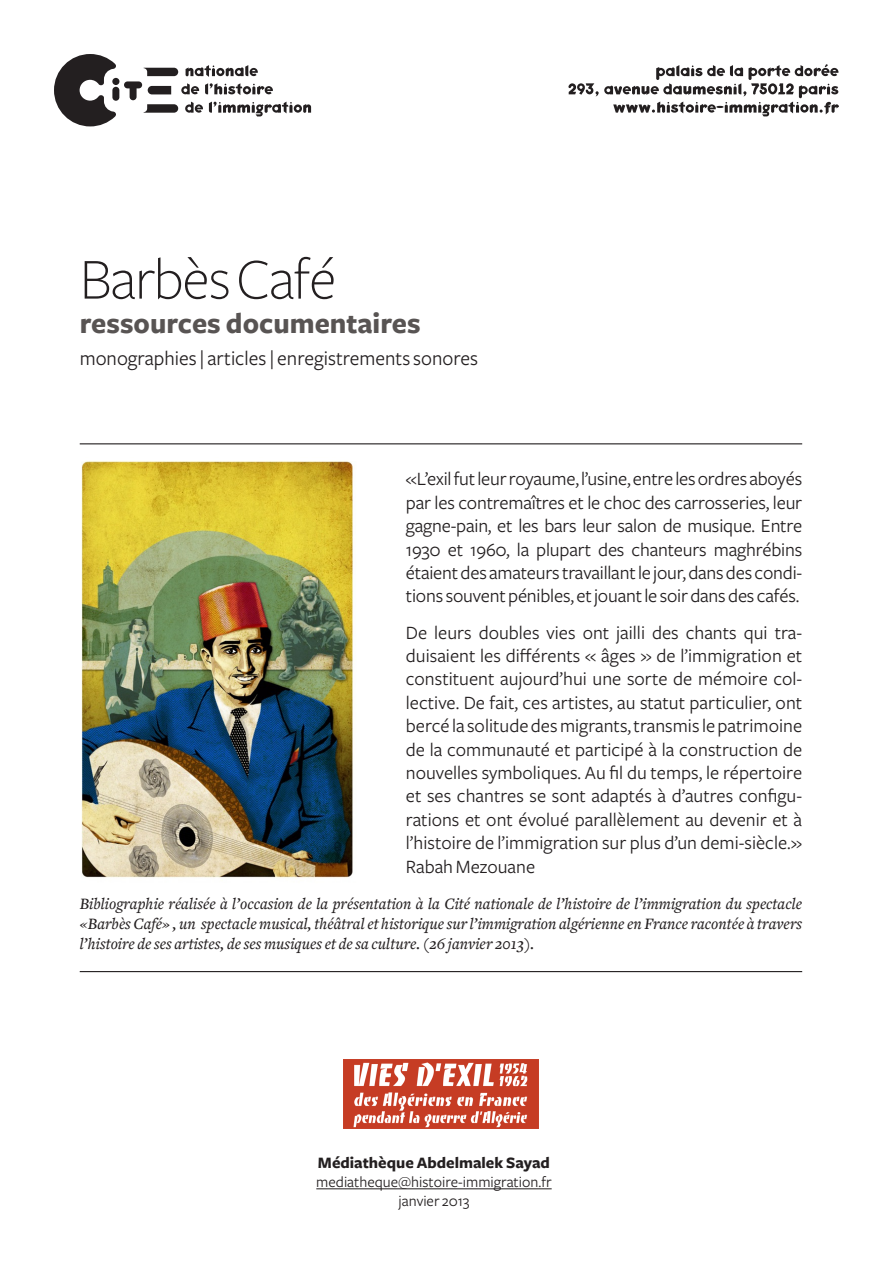
<style>
.page{position:relative;width:893px;height:1263px;background:#fff}
.page>*{position:absolute;margin:0;border:0;box-sizing:border-box;transform-origin:0 0}
.t1{font:300 60px "Freight Sans";letter-spacing:-.02em;color:#231f20}
.t2{font:700 30px "Freight Sans";color:#585453}
.t3{font:21px "Freight Sans";color:#231f20}
.résumé{font:19.5px/23.4px "Freight Sans";letter-spacing:-.01em;color:#231f20;text-align:justify}
.commentaire{font:italic 500 16.5px/19.8px "Freight Text";color:#231f20;text-align:justify}
.t4{font:700 16.5px "Freight Sans";color:#231f20}
.t5{font:15.75px "Freight Sans";color:#231f20}
</style>
<div class="page">
<svg style="left:54px;top:54px;width:62px;height:72px"></svg>
<div style="left:112px;top:87px;width:7px;height:14px;background:#231f20;border-radius:3px"></div>
<div style="left:112px;top:78px;width:7px;height:7px;background:#231f20;border-radius:50%"></div>
<svg style="left:124px;top:65px;width:187px;height:51px"></svg>
<svg style="left:568px;top:64px;width:271px;height:52px"></svg>
<hr style="left:80px;top:443px;width:722px;height:1px;background:#231f20">
<hr style="left:80px;top:971px;width:722px;height:1px;background:#231f20">
<hr style="left:316px;top:1188px;width:236px;height:1px;background:#231f20">
<img style="left:81px;top:461px;width:272px;height:417px">
<img style="left:343px;top:1060px;width:196px;height:69px">
<p class="t1" style="left:80px;top:247px;width:258px">Barbès Café</p>
<p class="t2" style="left:80px;top:307px;width:342px">ressources documentaires</p>
<p class="t3" style="left:80px;top:347px;width:400px">monographies | articles | enregistrements sonores</p>
<p class="résumé" style="left:406px;top:468px;width:398px">«L’exil fut leur royaume, l’usine, entre les ordres aboyés par les contremaîtres et le choc des carrosseries, leur gagne-pain, et les bars leur salon de musique. Entre 1930 et 1960, la plupart des chanteurs maghrébins étaient des amateurs travaillant le jour, dans des condi&shy;tions souvent pénibles, et jouant le soir dans des cafés.</p>
<p class="résumé" style="left:406px;top:621px;width:398px">De leurs doubles vies ont jailli des chants qui tra&shy;duisaient les différents « âges » de l’immigration et constituent aujourd’hui une sorte de mémoire col&shy;lective. De fait, ces artistes, au statut particulier, ont bercé la solitude des migrants, transmis le patrimoine de la communauté et participé à la construction de nouvelles symboliques. Au fil du temps, le répertoire et ses chantres se sont adaptés à d’autres configu&shy;rations et ont évolué parallèlement au devenir et à l’histoire de l’immigration sur plus d’un demi-siècle.» Rabah Mezouane</p>
<p class="commentaire" style="left:80px;top:894px;width:724px">Bibliographie réalisée à l’occasion de la présentation à la Cité nationale de l’histoire de l’immigration du spectacle «Barbès Café» , un spectacle musical, théâtral et historique sur l’immigration algérienne en France racontée à travers l’histoire de ses artistes, de ses musiques et de sa culture. (26 janvier 2013).</p>
<p class="t4" style="left:318px;top:1153px;width:234px">Médiathèque Abdelmalek Sayad</p>
<p class="t5" style="left:316px;top:1173px;width:237px">mediatheque@histoire-immigration.fr</p>
<p class="t5" style="left:399px;top:1192px;width:72px">janvier 2013</p>
</div>
